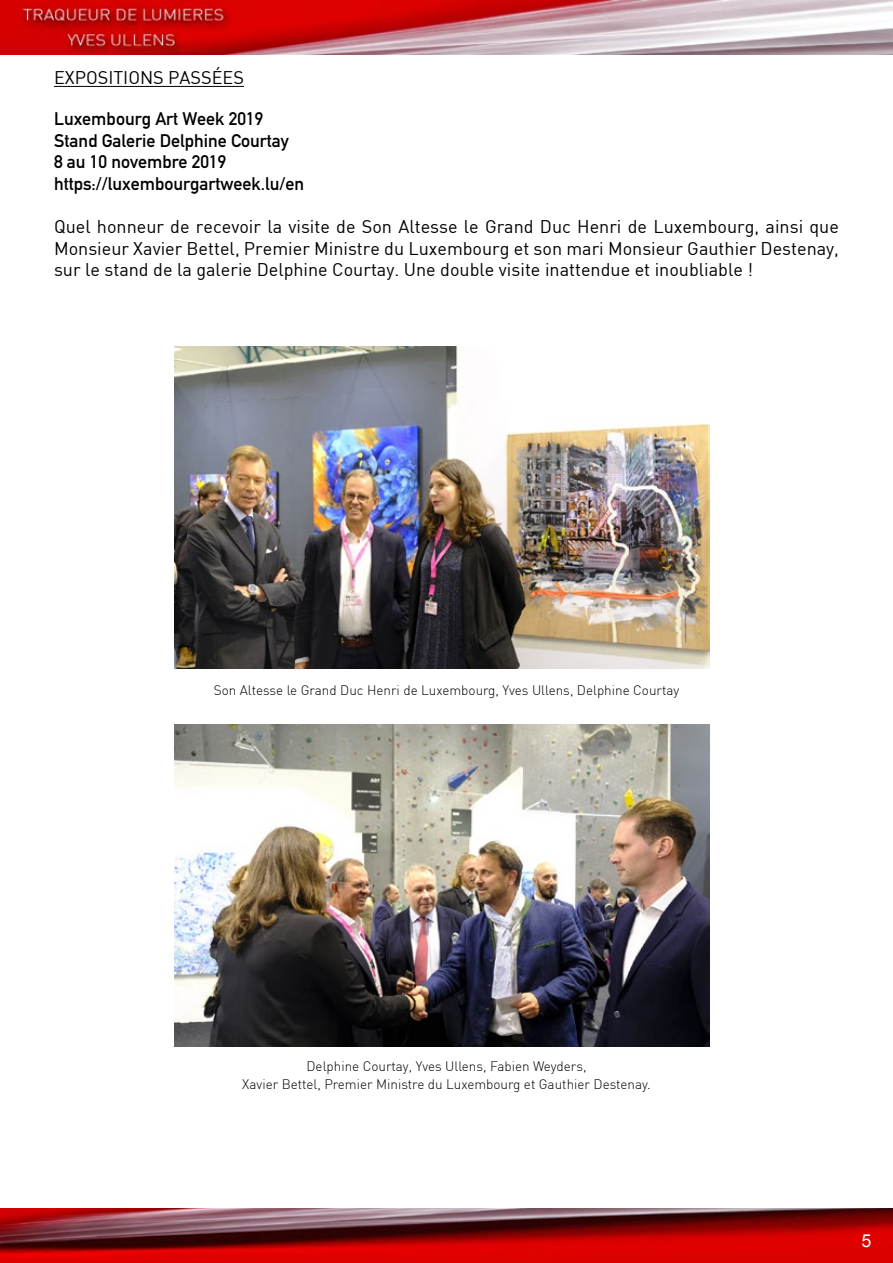
<style>
.page{position:relative;width:893px;height:1263px;background:#fff}
.page>*{position:absolute;margin:0;border:0;box-sizing:border-box;transform-origin:0 0}
.t1{font:18px/21.6px "DIN";color:#000;text-align:justify}
.t2{font:700 18px/21.6px "DIN Alternate";color:#000}
.t3{font:18px "Arial";color:#fff}
.t4{font:300 13.5px/18px "DIN";color:#000;text-align:center}
</style>
<div class="page">
<img style="left:0;top:0;width:893px;height:54px">
<img style="left:0;top:1209px;width:893px;height:54px">
<hr style="left:54px;top:86px;width:190px;height:1px;background:#000">
<img style="left:174px;top:347px;width:535px;height:322px">
<img style="left:174px;top:724px;width:535px;height:322px">
<p class="t1" style="left:54px;top:66px;width:191px">EXPOSITIONS PASSÉES</p>
<p class="t2" style="left:54px;top:107px;width:252px">Luxembourg Art Week 2019<br>Stand Galerie Delphine Courtay<br>8 au 10 novembre 2019 https://luxembourgartweek.lu/en</p>
<p class="t1" style="left:54px;top:215px;width:786px">Quel honneur de recevoir la visite de Son Altesse le Grand Duc Henri de Luxembourg, ainsi que Monsieur Xavier Bettel, Premier Ministre du Luxembourg et son mari Monsieur Gauthier Destenay, sur le stand de la galerie Delphine Courtay. Une double visite inattendue et inoubliable !</p>
<p class="t4" style="left:214px;top:681px;width:467px">Son Altesse le Grand Duc Henri de Luxembourg, Yves Ullens, Delphine Courtay</p>
<p class="t4" style="left:242px;top:1057px;width:410px">Delphine Courtay, Yves Ullens, Fabien Weyders,<br>Xavier Bettel, Premier Ministre du Luxembourg et Gauthier Destenay.</p>
<p class="t3" style="left:862px;top:1228px;width:12px">5</p>
</div>
